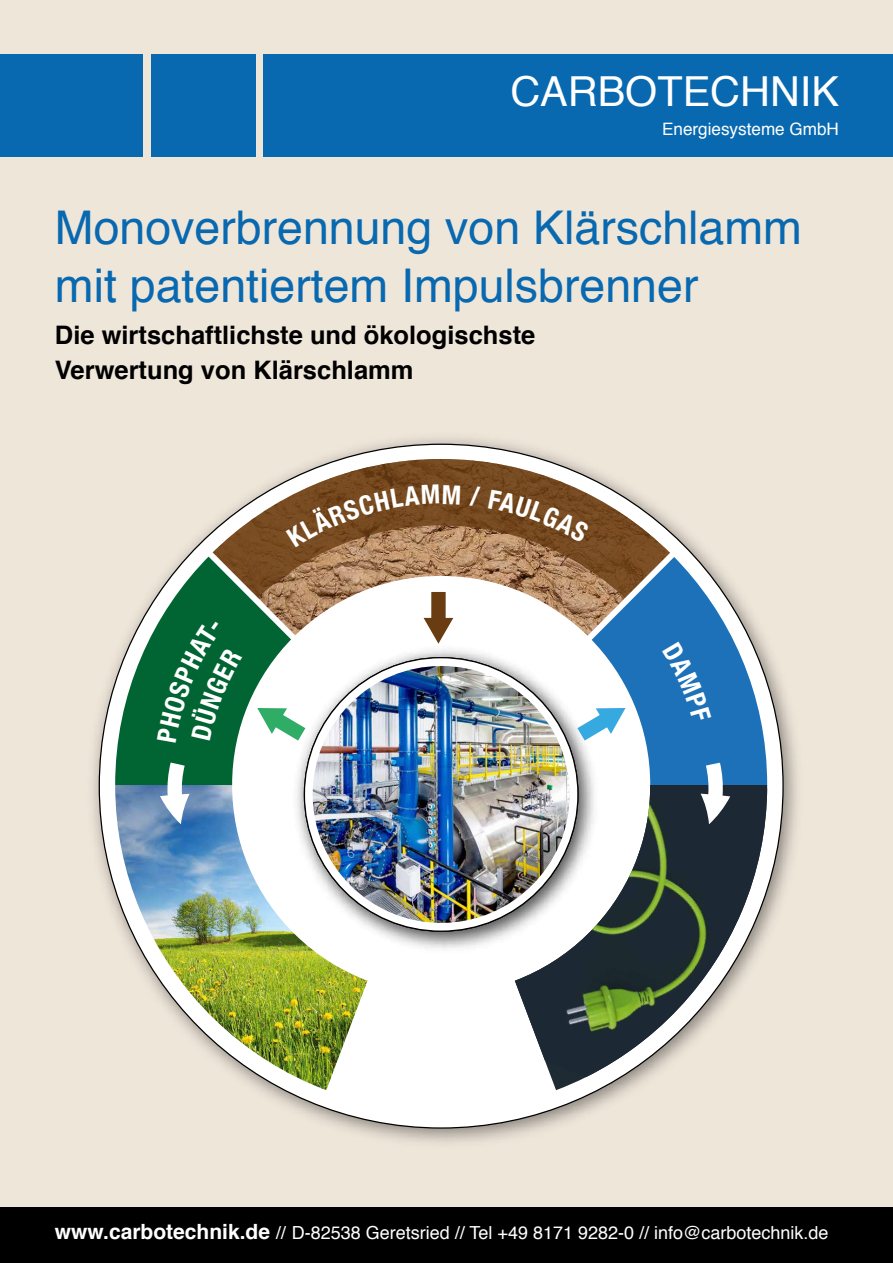
<style>
.page{position:relative;width:893px;height:1263px;background:#efe6da}
.page>*{position:absolute;margin:0;border:0;box-sizing:border-box;transform-origin:0 0}
.t1{font:46.5px/58.5px "Helvetica";color:#0869b0}
.t2{font:41.4px "Helvetica";color:#fff}
.t3{font:700 25.5px/34.5px "Helvetica";color:#000}
.t4{font:18px "Helvetica";color:#fff}
.t5{font:17.1px "Helvetica";color:#fff}
.s1{font-weight:700;font-size:21px}
</style>
<div class="page">
<img style="left:93px;top:438px;width:704px;height:704px">
<div style="left:99px;top:444px;width:684px;height:684px;background:#fff;border-radius:50%"></div>
<img style="left:367px;top:650px;width:148px;height:299px">
<img style="left:313px;top:666px;width:257px;height:257px;border-radius:128px">
<img style="left:115px;top:824px;width:252px;height:266px">
<img style="left:551px;top:1077px;width:216px;height:13px">
<img style="left:515px;top:824px;width:252px;height:253px">
<svg style="left:211px;top:459px;width:461px;height:123px"></svg>
<div style="left:151px;top:54px;width:104px;height:102px;background:#0869b0"></div>
<div style="left:264px;top:54px;width:629px;height:102px;background:#0869b0"></div>
<div style="left:0;top:54px;width:142px;height:102px;background:#0869b0"></div>
<div style="left:0;top:1208px;width:893px;height:55px;background:#000"></div>
<img style="left:115px;top:485px;width:345px;height:339px">
<svg style="left:469px;top:486px;width:12px;height:21px"></svg>
<svg style="left:488px;top:489px;width:279px;height:335px"></svg>
<h2 class="t2" style="left:510px;top:60px;width:330px">CARBOTECHNIK</h2>
<p class="t5" style="left:662px;top:116px;width:178px">Energiesysteme GmbH</p>
<h1 class="t1" style="left:55px;top:200px;width:748px">Monoverbrennung von Klärschlamm mit patentiertem Impulsbrenner</h1>
<h3 class="t3" style="left:55px;top:318px;width:482px">Die wirtschaftlichste und ökologischste<br>Verwertung von Klärschlamm</h3>
<p class="t4" style="left:55px;top:1219px;width:775px"><span class="s1">www.carbotechnik.de</span> // D-82538 Geretsried // Tel +49 8171 9282-0 // info@carbotechnik.de</p>
</div>
